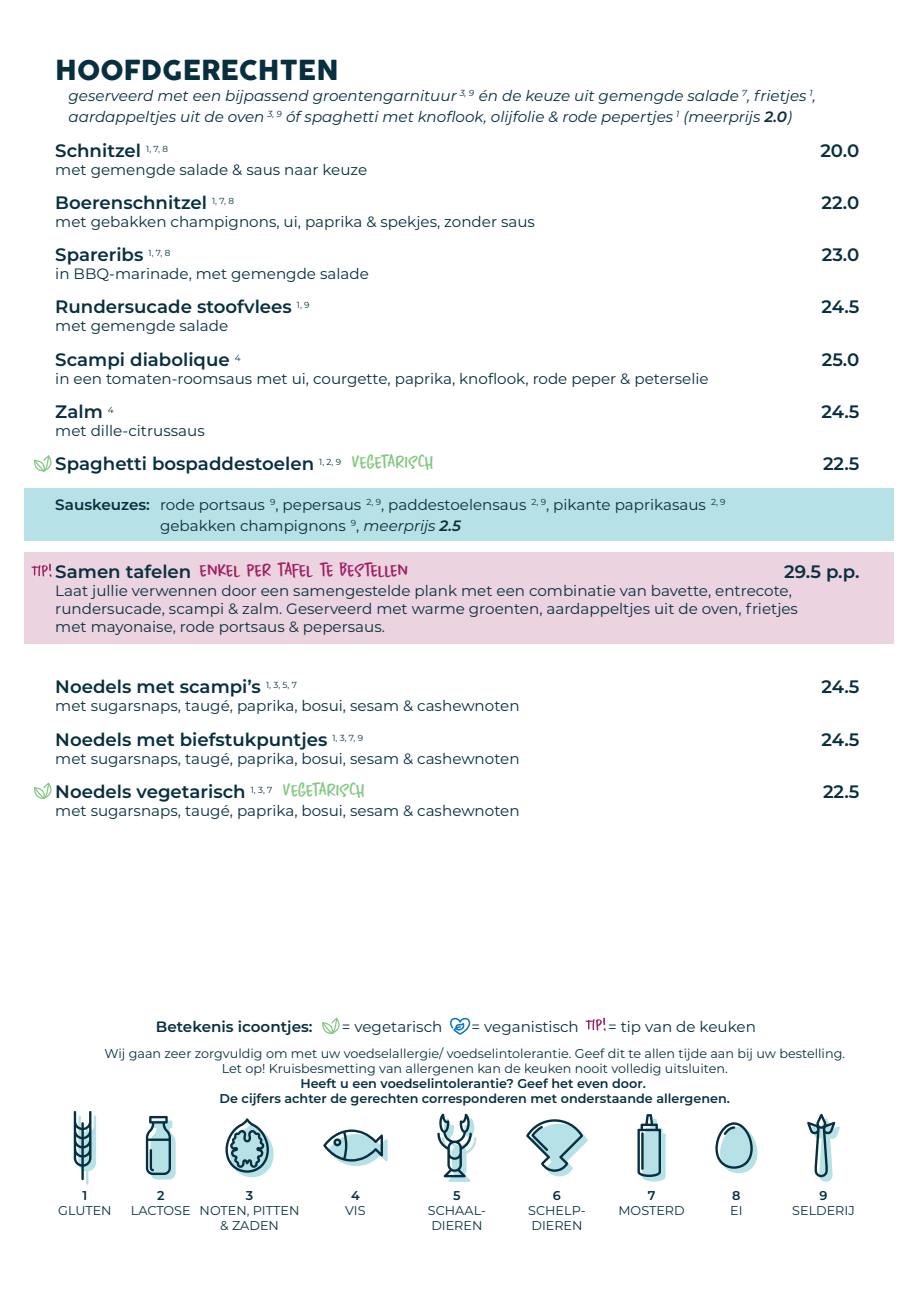
<style>
.page{position:relative;width:919px;height:1289px;background:#fff}
.page>*{position:absolute;margin:0;border:0;box-sizing:border-box;transform-origin:0 0}
.t1{font:27px "Cocogoose";color:#082f3f}
.t2{font:24px "Home Education DEMO";letter-spacing:-.03em;color:#9e1f62}
.t3{font:24px "Home Education DEMO";letter-spacing:-.03em;color:#84c882}
.t4{font:600 18px "Montserrat";color:#082f3f}
.t5{font:15px/18px "Montserrat";color:#082f3f}
.t6{font:italic 15px/21.6px "Montserrat";color:#082f3f}
.t7{font:600 15px "Montserrat";color:#082f3f}
.t8{font:12.75px/15.3px "Montserrat";color:#082f3f;text-align:center}
.t9{font:600 12.75px/15.3px "Montserrat";color:#082f3f;text-align:center}
.s1{font-weight:600}
.s2{font-style:italic}
.s3{font-weight:600;font-style:italic}
.s4{font-family:"Montserrat";font-weight:600;font-size:18px;color:#082f3f}
</style>
<div class="page">
<div style="left:25px;top:552px;width:869px;height:91px;background:#ebd3e0"></div>
<div style="left:25px;top:488px;width:869px;height:53px;background:#b6e1e7"></div>
<svg style="left:146px;top:1116px;width:30px;height:63px;background:#96b8bf"></svg>
<svg style="left:323px;top:1129px;width:64px;height:37px"></svg>
<svg style="left:715px;top:1122px;width:42px;height:51px"></svg>
<svg style="left:807px;top:1113px;width:32px;height:68px"></svg>
<svg style="left:437px;top:1113px;width:39px;height:68px"></svg>
<svg style="left:526px;top:1119px;width:61px;height:57px"></svg>
<svg style="left:225px;top:1118px;width:48px;height:59px"></svg>
<svg style="left:637px;top:1114px;width:28px;height:67px"></svg>
<hr style="left:641px;top:1132px;width:2px;height:37px;background:#082f3f">
<svg style="left:74px;top:1111px;width:22px;height:73px"></svg>
<svg style="left:34px;top:455px;width:18px;height:16px"></svg>
<svg style="left:34px;top:782px;width:18px;height:17px"></svg>
<svg style="left:31px;top:564px;width:20px;height:12px"></svg>
<svg style="left:322px;top:1017px;width:18px;height:16px"></svg>
<svg style="left:585px;top:1017px;width:20px;height:13px"></svg>
<svg style="left:450px;top:1017px;width:20px;height:17px"></svg>
<h1 class="t1" style="left:55px;top:51px;width:285px">HOOFDGERECHTEN</h1>
<p class="t6" style="left:69px;top:84px;width:748px">geserveerd met een bijpassend groentengarnituur <sup>3,</sup> <sup>9</sup> én de keuze uit gemengde salade <sup>7</sup>, frietjes <sup>1</sup>, aardappeltjes uit de oven <sup>3,</sup> <sup>9</sup> óf spaghetti met knoflook, olijfolie &amp; rode pepertjes <sup>1</sup> (meerprijs <span class="s1">2.0</span>)</p>
<p class="t4" style="left:55px;top:137px;width:114px">Schnitzel <sup>1,</sup> <sup>7,</sup> <sup>8</sup></p>
<p class="t4" style="left:820px;top:137px;width:40px">20.0</p>
<p class="t5" style="left:55px;top:160px;width:313px">met gemengde salade &amp; saus naar keuze</p>
<p class="t4" style="left:55px;top:190px;width:180px">Boerenschnitzel <sup>1,</sup> <sup>7,</sup> <sup>8</sup></p>
<p class="t4" style="left:821px;top:190px;width:39px">22.0</p>
<p class="t5" style="left:55px;top:212px;width:481px">met gebakken champignons, ui, paprika &amp; spekjes, zonder saus</p>
<p class="t4" style="left:55px;top:242px;width:117px">Spareribs <sup>1,</sup> <sup>7,</sup> <sup>8</sup></p>
<p class="t4" style="left:821px;top:242px;width:39px">23.0</p>
<p class="t5" style="left:55px;top:264px;width:315px">in BBQ-marinade, met gemengde salade</p>
<p class="t4" style="left:55px;top:294px;width:256px">Rundersucade stoofvlees <sup>1,</sup> <sup>9</sup></p>
<p class="t4" style="left:821px;top:294px;width:40px">24.5</p>
<p class="t5" style="left:55px;top:316px;width:174px">met gemengde salade</p>
<p class="t4" style="left:55px;top:346px;width:187px">Scampi diabolique <sup>4</sup></p>
<p class="t4" style="left:821px;top:346px;width:39px">25.0</p>
<p class="t5" style="left:55px;top:369px;width:654px">in een tomaten-roomsaus met ui, courgette, paprika, knoflook, rode peper &amp; peterselie</p>
<p class="t4" style="left:55px;top:398px;width:60px">Zalm <sup>4</sup></p>
<p class="t4" style="left:821px;top:398px;width:40px">24.5</p>
<p class="t5" style="left:55px;top:421px;width:151px">met dille-citrussaus</p>
<p class="t4" style="left:55px;top:451px;width:287px">Spaghetti bospaddestoelen <sup>1,</sup> <sup>2,</sup> <sup>9</sup></p>
<h2 class="t3" style="left:351px;top:449px;width:84px">vegetarisch</h2>
<p class="t4" style="left:823px;top:451px;width:38px">22.5</p>
<p class="t5" style="left:160px;top:493px;width:567px;line-height:21.6px;text-indent:-105px"><span class="s1">Sauskeuzes:</span> rode portsaus <sup>9</sup>, pepersaus <sup>2,</sup> <sup>9</sup>, paddestoelensaus <sup>2,</sup> <sup>9</sup>, pikante paprikasaus <sup>2,</sup> <sup>9 </sup>gebakken champignons <sup>9</sup>, <span class="s2">meerprijs</span> <span class="s3">2.5</span></p>
<h2 class="t2" style="left:55px;top:557px;width:354px"><span class="s4">Samen tafelen</span> enkel per tafel te bestellen</h2>
<p class="t4" style="left:784px;top:559px;width:77px">29.5 p.p.</p>
<p class="t5" style="left:55px;top:581px;width:744px">Laat jullie verwennen door een samengestelde plank met een combinatie van bavette, entrecote, rundersucade, scampi &amp; zalm. Geserveerd met warme groenten, aardappeltjes uit de oven, frietjes met mayonaise, rode portsaus &amp; pepersaus.</p>
<p class="t4" style="left:55px;top:674px;width:243px">Noedels met scampi’s <sup>1,</sup> <sup>3,</sup> <sup>5,</sup> <sup>7</sup></p>
<p class="t4" style="left:821px;top:674px;width:40px">24.5</p>
<p class="t5" style="left:55px;top:696px;width:466px">met sugarsnaps, taugé, paprika, bosui, sesam &amp; cashewnoten</p>
<p class="t4" style="left:55px;top:726px;width:309px">Noedels met biefstukpuntjes <sup>1,</sup> <sup>3,</sup> <sup>7,</sup> <sup>9</sup></p>
<p class="t4" style="left:821px;top:726px;width:40px">24.5</p>
<p class="t5" style="left:55px;top:748px;width:466px">met sugarsnaps, taugé, paprika, bosui, sesam &amp; cashewnoten</p>
<p class="t4" style="left:55px;top:778px;width:219px">Noedels vegetarisch <sup>1,</sup> <sup>3,</sup> <sup>7</sup></p>
<h2 class="t3" style="left:282px;top:777px;width:84px">vegetarisch</h2>
<p class="t4" style="left:823px;top:778px;width:38px">22.5</p>
<p class="t5" style="left:55px;top:801px;width:466px">met sugarsnaps, taugé, paprika, bosui, sesam &amp; cashewnoten</p>
<p class="t7" style="left:156px;top:1016px;width:158px">Betekenis icoontjes:</p>
<p class="t5" style="left:342px;top:1017px;width:102px">= vegetarisch</p>
<p class="t5" style="left:471px;top:1017px;width:109px">= veganistisch</p>
<p class="t5" style="left:608px;top:1017px;width:149px">= tip van de keuken</p>
<p class="t8" style="left:104px;top:1044px;width:742px">Wij gaan zeer zorgvuldig om met uw voedselallergie/ voedselintolerantie. Geef dit te allen tijde aan bij uw bestelling.<br>Let op! Kruisbesmetting van allergenen kan de keuken nooit volledig uitsluiten.</p>
<p class="t9" style="left:220px;top:1075px;width:512px">Heeft u een voedselintolerantie? Geef het even door.<br>De cijfers achter de gerechten corresponderen met onderstaande allergenen.</p>
<p class="t9" style="left:82px;top:1186px;width:6px">1</p>
<p class="t8" style="left:58px;top:1202px;width:55px">GLUTEN</p>
<p class="t9" style="left:157px;top:1186px;width:9px">2</p>
<p class="t8" style="left:131px;top:1202px;width:61px">LACTOSE</p>
<p class="t9" style="left:246px;top:1186px;width:9px">3</p>
<p class="t8" style="left:200px;top:1202px;width:101px">NOTEN, PITTEN &amp; ZADEN</p>
<p class="t9" style="left:351px;top:1186px;width:10px">4</p>
<p class="t8" style="left:345px;top:1202px;width:22px">VIS</p>
<p class="t9" style="left:453px;top:1186px;width:9px">5</p>
<p class="t8" style="left:428px;top:1202px;width:59px;text-align:left">SCHAAL-<br>DIEREN</p>
<p class="t9" style="left:553px;top:1186px;width:9px">6</p>
<p class="t8" style="left:528px;top:1202px;width:59px;text-align:left">SCHELP-<br>DIEREN</p>
<p class="t9" style="left:647px;top:1186px;width:9px">7</p>
<p class="t8" style="left:618px;top:1202px;width:68px">MOSTERD</p>
<p class="t9" style="left:732px;top:1186px;width:10px">8</p>
<p class="t8" style="left:730px;top:1202px;width:14px">EI</p>
<p class="t9" style="left:819px;top:1186px;width:9px">9</p>
<p class="t8" style="left:792px;top:1202px;width:64px">SELDERIJ</p>
</div>
